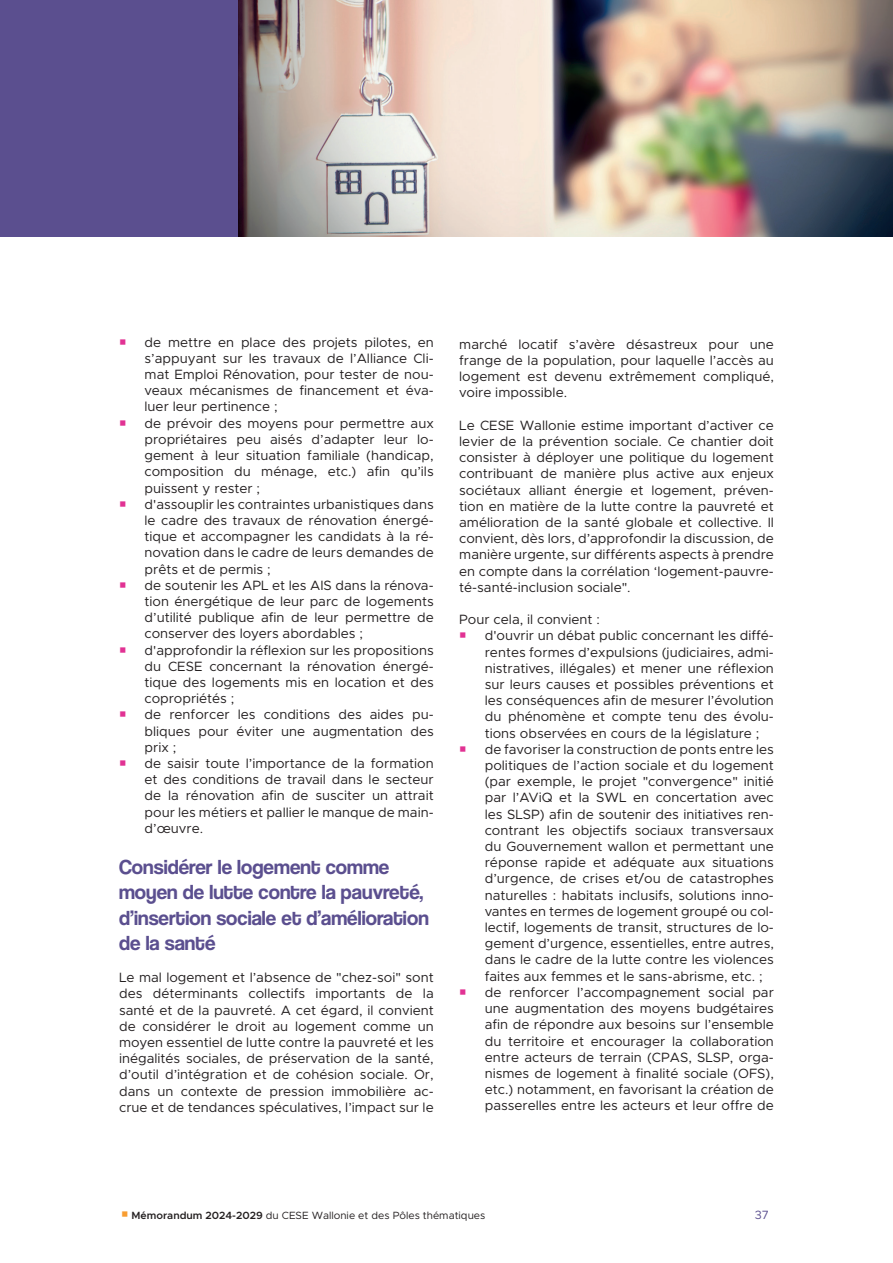
<style>
.page{position:relative;width:893px;height:1263px;background:#fff}
.page>*{position:absolute;margin:0;border:0;box-sizing:border-box;transform-origin:0 0}
.t1{font:21px/25.2px "Coolvetica Rg";color:#5b4f8f}
.t2{font:13.5px/16.2px "Metropolis";color:#231f20;text-align:justify}
.t3{font:12px "Metropolis";color:#5b4f8f}
.t4{font:10.5px "Metropolis";color:#231f20}
.s1{color:#f89d31}
.s2{font-weight:600}
</style>
<div class="page">
<div style="left:0;top:0;width:893px;height:236px;background:#5b4f8f"></div>
<img style="left:238px;top:0;width:655px;height:236px">
<p class="t2" style="left:145px;top:334px;width:291px;text-align:left">de mettre en place des projets pilotes, en s’appuyant sur les travaux de l’Alliance Cli&shy;mat Emploi Rénovation, pour tester de nou&shy;veaux mécanismes de financement et éva&shy;luer leur pertinence ;<br>de prévoir des moyens pour permettre aux propriétaires peu aisés d’adapter leur lo&shy;gement à leur situation familiale (handicap, composition du ménage, etc.) afin qu’ils puissent y rester ;<br>d'assouplir les contraintes urbanistiques dans le cadre des travaux de rénovation énergé&shy;tique et accompagner les candidats à la ré&shy;novation dans le cadre de leurs demandes de prêts et de permis ;<br>de soutenir les APL et les AIS dans la rénova&shy;tion énergétique de leur parc de logements d’utilité publique afin de leur permettre de conserver des loyers abordables ; d'approfondir la réflexion sur les propositions du CESE concernant la rénovation énergé&shy;tique des logements mis en location et des copropriétés ;<br>de renforcer les conditions des aides pu&shy;bliques pour éviter une augmentation des prix ;<br>de saisir toute l’importance de la formation et des conditions de travail dans le secteur de la rénovation afin de susciter un attrait pour les métiers et pallier le manque de main&shy;d’œuvre.</p>
<h1 class="t1" style="left:119px;top:854px;width:311px">Considérer le logement comme moyen de lutte contre la pauvreté, d’insertion sociale et d’amélioration de la santé</h1>
<p class="t2" style="left:119px;top:969px;width:316px">Le mal logement et l’absence de "chez-soi" sont des déterminants collectifs importants de la santé et de la pauvreté. A cet égard, il convient de considérer le droit au logement comme un moyen essentiel de lutte contre la pauvreté et les inégalités sociales, de préservation de la santé, d’outil d’intégration et de cohésion sociale. Or, dans un contexte de pression immobilière ac&shy;crue et de tendances spéculatives, l’impact sur le</p>
<p class="t2" style="left:459px;top:336px;width:316px">marché locatif s’avère désastreux pour une frange de la population, pour laquelle l’accès au logement est devenu extrêmement compliqué, voire impossible.</p>
<p class="t2" style="left:459px;top:417px;width:316px">Le CESE Wallonie estime important d’activer ce levier de la prévention sociale. Ce chantier doit consister à déployer une politique du logement contribuant de manière plus active aux enjeux sociétaux alliant énergie et logement, préven&shy;tion en matière de la lutte contre la pauvreté et amélioration de la santé globale et collective. Il convient, dès lors, d’approfondir la discussion, de manière urgente, sur différents aspects à prendre en compte dans la corrélation ‘logement-pauvre&shy;té-santé-inclusion sociale".</p>
<p class="t2" style="left:485px;top:611px;width:291px;text-align:left;text-indent:-26px">Pour cela, il convient :<br>d'ouvrir un débat public concernant les diffé&shy;rentes formes d’expulsions (judiciaires, admi&shy;nistratives, illégales) et mener une réflexion sur leurs causes et possibles préventions et les conséquences afin de mesurer l’évolution du phénomène et compte tenu des évolu&shy;tions observées en cours de la législature ; de favoriser la construction de ponts entre les politiques de l’action sociale et du logement (par exemple, le projet "convergence" initié par l’AViQ et la SWL en concertation avec les SLSP) afin de soutenir des initiatives ren&shy;contrant les objectifs sociaux transversaux du Gouvernement wallon et permettant une réponse rapide et adéquate aux situations d’urgence, de crises et/ou de catastrophes naturelles : habitats inclusifs, solutions inno&shy;vantes en termes de logement groupé ou col&shy;lectif, logements de transit, structures de lo&shy;gement d’urgence, essentielles, entre autres, dans le cadre de la lutte contre les violences faites aux femmes et le sans-abrisme, etc. ; de renforcer l’accompagnement social par une augmentation des moyens budgétaires afin de répondre aux besoins sur l’ensemble du territoire et encourager la collaboration entre acteurs de terrain (CPAS, SLSP, orga&shy;nismes de logement à finalité sociale (OFS), etc.) notamment, en favorisant la création de passerelles entre les acteurs et leur offre de</p>
<p class="t4" style="left:121px;top:1209px;width:366px"><span class="s1">○</span> <span class="s2">Mémorandum 2024-2029</span> du CESE Wallonie et des Pôles thématiques</p>
<p class="t3" style="left:755px;top:1207px;width:16px">37</p>
</div>
